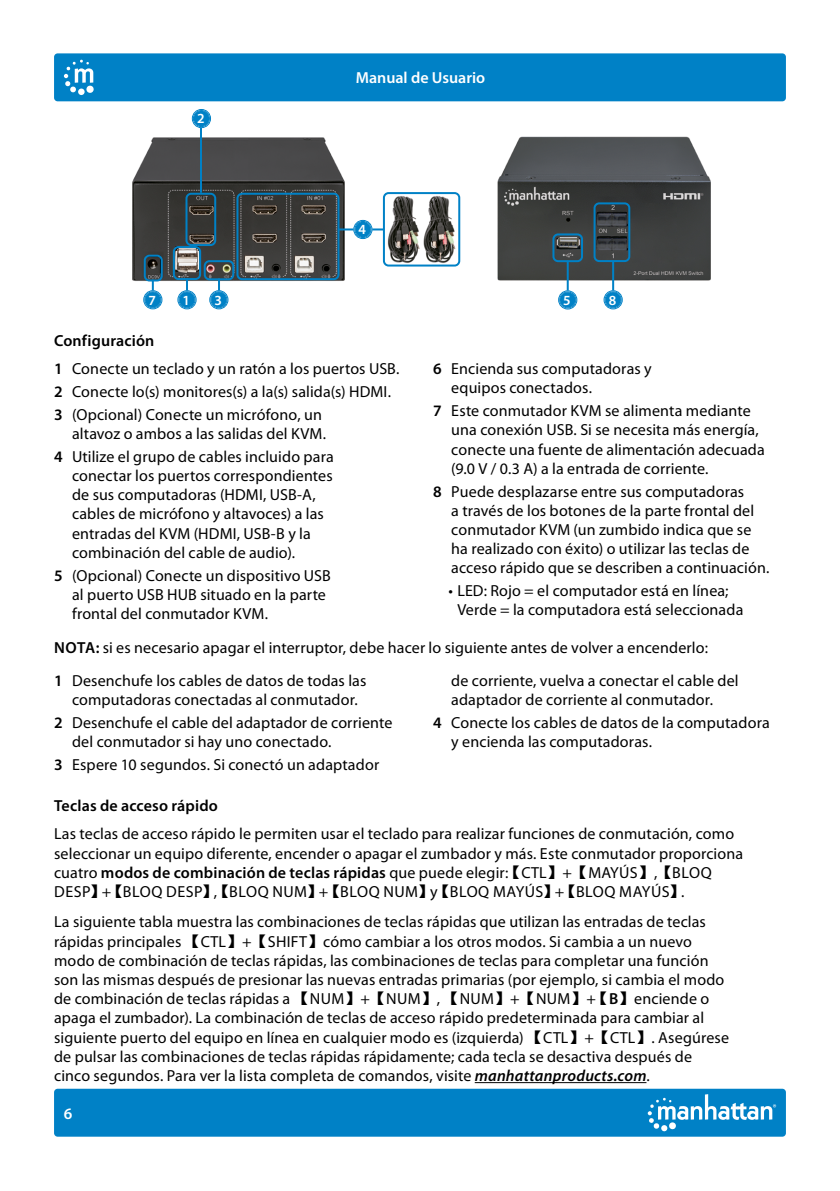
<style>
.page{position:relative;width:840px;height:1191px;background:#fff}
.page>*{position:absolute;margin:0;border:0;box-sizing:border-box;transform-origin:0 0}
.t1{font:16px/19.2px "Myriad Pro";letter-spacing:.01em;color:#000}
.t2{font:600 16px "Myriad Pro";letter-spacing:.01em;color:#000}
.t3{font:600 16px "Myriad Pro";color:#fff}
.t4{font:600 14px "Myriad Pro";color:#fff}
.s1{font-weight:600}
.s2{font-family:"Sim Sun"}
.s3{font-weight:600;font-style:italic}
</style>
<div class="page">
<div style="left:54px;top:1088px;width:731px;height:48px;background:#0081c6;border-radius:4px"></div>
<div style="left:54px;top:53px;width:731px;height:48px;background:#0081c6;border-radius:4px"></div>
<svg style="left:647px;top:1094px;width:128px;height:35px"></svg>
<div style="left:78px;top:88px;width:7px;height:7px;background:#fff;border-radius:50%"></div>
<svg style="left:64px;top:60px;width:30px;height:33px"></svg>
<hr style="left:474px;top:1082px;width:172px;height:1px;background:#000">
<img style="left:132px;top:137px;width:213px;height:144px">
<img style="left:387px;top:196px;width:69px;height:67px">
<div style="left:383px;top:192px;width:77px;height:74px;border:2px solid #0081c6;border-radius:5px"></div>
<div style="left:236px;top:193px;width:103px;height:87px;border:2px solid #0081c6;border-radius:5px"></div>
<hr style="left:339px;top:228px;width:44px;height:2px;background:#0081c6">
<div style="left:354px;top:221px;width:17px;height:17px;background:#0081c6;border-radius:50%"></div>
<div style="left:353px;top:220px;width:19px;height:19px;border:2px solid #fff;border-radius:50%"></div>
<div style="left:353px;top:220px;width:19px;height:19px;border:1px solid #0081c6;border-radius:50%"></div>
<div style="left:354px;top:221px;width:17px;height:17px;border:1px solid #0081c6;border-radius:50%"></div>
<div style="left:185px;top:193px;width:31px;height:53px;border:2px solid #0081c6;border-radius:5px"></div>
<div style="left:173px;top:246px;width:28px;height:34px;border:2px solid #0081c6;border-radius:5px"></div>
<hr style="left:200px;top:119px;width:2px;height:74px;background:#0081c6">
<div style="left:193px;top:110px;width:17px;height:17px;background:#0081c6;border-radius:50%"></div>
<div style="left:192px;top:109px;width:19px;height:19px;border:2px solid #fff;border-radius:50%"></div>
<div style="left:192px;top:109px;width:19px;height:19px;border:1px solid #0081c6;border-radius:50%"></div>
<div style="left:193px;top:110px;width:16px;height:17px;border:1px solid #0081c6;border-radius:50%"></div>
<hr style="left:186px;top:278px;width:2px;height:22px;background:#0081c6">
<div style="left:178px;top:291px;width:17px;height:17px;background:#0081c6;border-radius:50%"></div>
<div style="left:177px;top:290px;width:19px;height:19px;border:2px solid #fff;border-radius:50%"></div>
<div style="left:177px;top:290px;width:19px;height:19px;border:1px solid #0081c6;border-radius:50%"></div>
<div style="left:179px;top:291px;width:16px;height:17px;border:1px solid #0081c6;border-radius:50%"></div>
<svg style="left:218px;top:280px;width:2px;height:10px"></svg>
<div style="left:210px;top:291px;width:17px;height:17px;background:#0081c6;border-radius:50%"></div>
<div style="left:209px;top:290px;width:19px;height:19px;border:2px solid #fff;border-radius:50%"></div>
<div style="left:209px;top:290px;width:19px;height:19px;border:1px solid #0081c6;border-radius:50%"></div>
<div style="left:210px;top:291px;width:17px;height:17px;border:1px solid #0081c6;border-radius:50%"></div>
<div style="left:204px;top:260px;width:30px;height:20px;border:2px solid #0081c6;border-radius:5px"></div>
<div style="left:144px;top:255px;width:19px;height:26px;border:2px solid #0081c6;border-radius:5px"></div>
<hr style="left:152px;top:280px;width:2px;height:21px;background:#0081c6">
<div style="left:144px;top:291px;width:17px;height:17px;background:#0081c6;border-radius:50%"></div>
<div style="left:143px;top:290px;width:19px;height:19px;border:2px solid #fff;border-radius:50%"></div>
<div style="left:143px;top:290px;width:19px;height:19px;border:1px solid #0081c6;border-radius:50%"></div>
<div style="left:144px;top:291px;width:17px;height:17px;border:1px solid #0081c6;border-radius:50%"></div>
<img style="left:497px;top:136px;width:213px;height:145px">
<hr style="left:566px;top:261px;width:2px;height:38px;background:#0081c6">
<div style="left:559px;top:291px;width:17px;height:17px;background:#0081c6;border-radius:50%"></div>
<div style="left:558px;top:290px;width:18px;height:19px;border:2px solid #fff;border-radius:50%"></div>
<div style="left:558px;top:290px;width:18px;height:19px;border:1px solid #0081c6;border-radius:50%"></div>
<div style="left:559px;top:292px;width:16px;height:16px;border:1px solid #0081c6;border-radius:50%"></div>
<div style="left:552px;top:233px;width:30px;height:29px;border:2px solid #0081c6;border-radius:5px"></div>
<hr style="left:611px;top:261px;width:2px;height:38px;background:#0081c6">
<div style="left:604px;top:291px;width:17px;height:17px;background:#0081c6;border-radius:50%"></div>
<div style="left:603px;top:290px;width:19px;height:19px;border:2px solid #fff;border-radius:50%"></div>
<div style="left:603px;top:290px;width:19px;height:19px;border:1px solid #0081c6;border-radius:50%"></div>
<div style="left:604px;top:291px;width:17px;height:17px;border:1px solid #0081c6;border-radius:50%"></div>
<div style="left:593px;top:202px;width:37px;height:60px;border:2px solid #0081c6;border-radius:5px"></div>
<p class="t4" style="left:197px;top:110px;width:9px">2</p>
<p class="t3" style="left:355px;top:67px;width:131px">Manual de Usuario</p>
<p class="t4" style="left:358px;top:221px;width:9px">4</p>
<p class="t4" style="left:148px;top:291px;width:9px">7</p>
<p class="t4" style="left:182px;top:291px;width:9px">1</p>
<p class="t4" style="left:214px;top:291px;width:9px">3</p>
<p class="t4" style="left:563px;top:291px;width:9px">5</p>
<p class="t4" style="left:608px;top:291px;width:9px">8</p>
<p class="t1" style="left:54px;top:326px;width:346px;line-height:28.2px"><span class="s1">Configuración<br>1</span> Conecte un teclado y un ratón a los puertos USB.</p>
<p class="t1" style="left:54px;top:380px;width:338px;line-height:22.8px"><span class="s1">2</span> Conecte lo(s) monitores(s) a la(s) salida(s) HDMI.<br><span class="s1">3</span> (Opcional) Conecte un micrófono, un</p>
<p class="t1" style="left:54px;top:422px;width:281px;line-height:22.8px;text-indent:18px">altavoz o ambos a las salidas del KVM.<br><span class="s1">4</span> Utilize el grupo de cables incluido para</p>
<p class="t1" style="left:72px;top:466px;width:262px">conectar los puertos correspondientes de sus computadoras (HDMI, USB-A, cables de micrófono y altavoces) a las entradas del KVM (HDMI, USB-B y la combinación del cable de audio).</p>
<p class="t1" style="left:72px;top:565px;width:260px;text-indent:-18px"><span class="s1">5</span> (Opcional) Conecte un dispositivo USB al puerto USB HUB situado en la parte frontal del conmutador KVM.</p>
<p class="t1" style="left:451px;top:359px;width:202px;text-indent:-18px"><span class="s1">6</span> Encienda sus computadoras y equipos conectados.</p>
<p class="t1" style="left:451px;top:401px;width:315px;text-indent:-18px"><span class="s1">7</span> Este conmutador KVM se alimenta mediante una conexión USB. Si se necesita más energía, conecte una fuente de alimentación adecuada (9.0 V / 0.3 A) a la entrada de corriente.</p>
<p class="t1" style="left:451px;top:481px;width:319px;text-indent:-18px"><span class="s1">8</span> Puede desplazarse entre sus computadoras<br>a través de los botones de la parte frontal del conmutador KVM (un zumbido indica que se ha realizado con éxito) o utilizar las teclas de acceso rápido que se describen a continuación.</p>
<p class="t1" style="left:457px;top:581px;width:287px;text-indent:-9px">• LED: Rojo = el computador está en línea;<br>Verde = la computadora está seleccionada</p>
<p class="t1" style="left:54px;top:630px;width:655px;line-height:33.6px"><span class="s1">NOTA:</span> si es necesario apagar el interruptor, debe hacer lo siguiente antes de volver a encenderlo:<br><span class="s1">1</span> Desenchufe los cables de datos de todas las</p>
<p class="t1" style="left:54px;top:688px;width:340px;line-height:22.8px;text-indent:18px">computadoras conectadas al conmutador.<br><span class="s1">2</span> Desenchufe el cable del adaptador de corriente</p>
<p class="t1" style="left:54px;top:730px;width:326px;line-height:22.8px;text-indent:18px">del conmutador si hay uno conectado.<br><span class="s1">3</span> Espere 10 segundos. Si conectó un adaptador</p>
<p class="t1" style="left:451px;top:671px;width:289px">de corriente, vuelva a conectar el cable del adaptador de corriente al conmutador.</p>
<p class="t1" style="left:451px;top:713px;width:320px;text-indent:-18px"><span class="s1">4</span> Conecte los cables de datos de la computadora y encienda las computadoras.</p>
<p class="t2" style="left:54px;top:795px;width:165px">Teclas de acceso rápido</p>
<p class="t1" style="left:54px;top:824px;width:690px">Las teclas de acceso rápido le permiten usar el teclado para realizar funciones de conmutación, como seleccionar un equipo diferente, encender o apagar el zumbador y más. Este conmutador proporciona cuatro <span class="s1">modos de combinación de teclas rápidas</span> que puede elegir:<span class="s2">【</span>CTL<span class="s2">】</span>+<span class="s2">【</span>MAYÚS<span class="s2">】</span>,<span class="s2">【</span>BLOQ DESP<span class="s2">】</span>+<span class="s2">【</span>BLOQ DESP<span class="s2">】</span>,<span class="s2">【</span>BLOQ NUM<span class="s2">】</span>+<span class="s2">【</span>BLOQ NUM<span class="s2">】</span>y<span class="s2">【</span>BLOQ MAYÚS<span class="s2">】</span>+<span class="s2">【</span>BLOQ MAYÚS<span class="s2">】</span>.</p>
<p class="t1" style="left:54px;top:912px;width:676px">La siguiente tabla muestra las combinaciones de teclas rápidas que utilizan las entradas de teclas rápidas principales <span class="s2">【</span>CTL<span class="s2">】</span>+<span class="s2">【</span>SHIFT<span class="s2">】</span>cómo cambiar a los otros modos. Si cambia a un nuevo modo de combinación de teclas rápidas, las combinaciones de teclas para completar una función son las mismas después de presionar las nuevas entradas primarias (por ejemplo, si cambia el modo de combinación de teclas rápidas a <span class="s2">【</span>NUM<span class="s2">】</span>+<span class="s2">【</span>NUM<span class="s2">】</span>, <span class="s2">【</span>NUM<span class="s2">】</span>+<span class="s2">【</span>NUM<span class="s2">】</span>+<span class="s2">【</span><span class="s1">B</span><span class="s2">】</span>enciende o apaga el zumbador). La combinación de teclas de acceso rápido predeterminada para cambiar al siguiente puerto del equipo en línea en cualquier modo es (izquierda) <span class="s2">【</span>CTL<span class="s2">】</span>+<span class="s2">【</span>CTL<span class="s2">】</span>. Asegúrese de pulsar las combinaciones de teclas rápidas rápidamente; cada tecla se desactiva después de cinco segundos. Para ver la lista completa de comandos, visite <span class="s3">manhattanproducts.com</span>.</p>
<p class="t3" style="left:64px;top:1103px;width:10px">6</p>
</div>
